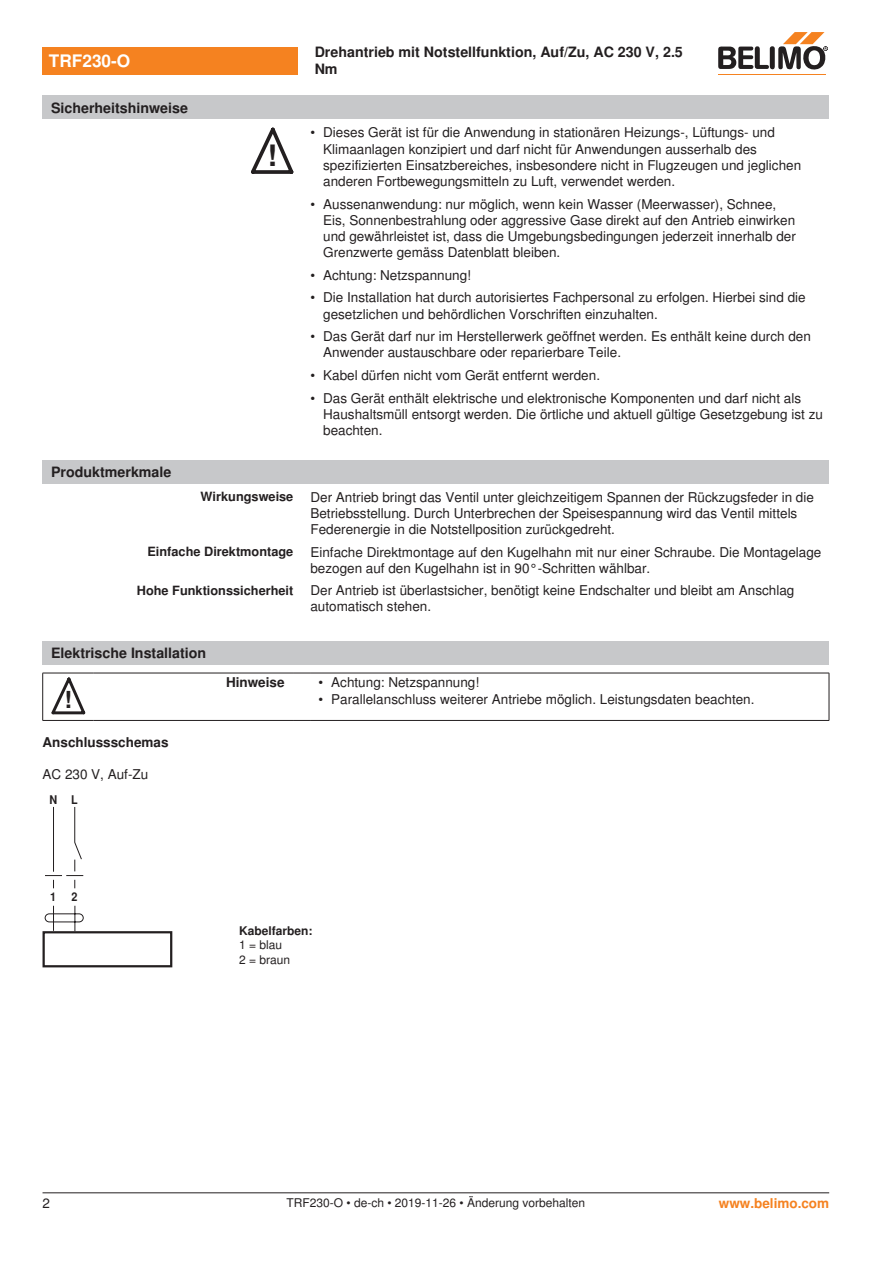
<style>
.page{position:relative;width:893px;height:1263px;background:#fff}
.page>*{position:absolute;margin:0;border:0;box-sizing:border-box;transform-origin:0 0}
.t1{font:700 29.55px "Nimbus Sans BEL";color:#231f20}
.t2{font:700 23.55px "Nimbus Sans BEL";color:#231f20}
.t3{font:700 17.25px "Nimbus Sans BEL";color:#fff}
.t4{font:700 14.25px/17.1px "Nimbus Sans BEL";color:#231f20}
.Bulletpoints_1_5mm_A{font:13.5px/16.2px "Nimbus Sans BEL";color:#231f20}
.Bulletpoints{font:13.5px "Nimbus Sans BEL";color:#231f20}
.Tabellenkopf_rechtsb{font:700 13.5px "Nimbus Sans BEL";color:#231f20}
.Rechtsbündig_Footer{font:700 13.5px "Nimbus Sans BEL";color:#f58220}
.Anschluss_Schema_Bas{font:13.5px "Nimbus Sans BEL";color:#231f20}
.Rechtsbündig{font:700 12.75px "Nimbus Sans BEL";color:#231f20}
.Footer_EU_center{font:12px "Nimbus Sans BEL";color:#231f20}
.Legende{font:12px/14.4px "Nimbus Sans BEL";color:#231f20}
.Anschluss_Schema_Bas-2{font:700 12px "Nimbus Sans BEL";color:#231f20}
.t5{font:700 12px "Nimbus Sans BEL";color:#231f20;scale:.9 1}
</style>
<div class="page">
<svg style="left:251px;top:128px;width:42px;height:46px"></svg>
<div style="left:43px;top:460px;width:786px;height:24px;background:#c7c8ca"></div>
<div style="left:43px;top:641px;width:786px;height:23px;background:#c7c8ca"></div>
<hr style="left:42px;top:673px;width:1px;height:47px;background:#231f20">
<hr style="left:829px;top:673px;width:1px;height:47px;background:#231f20">
<hr style="left:43px;top:673px;width:51px;height:1px;background:#231f20">
<hr style="left:94px;top:673px;width:199px;height:1px;background:#231f20">
<svg style="left:293px;top:673px;width:17px;height:1px"></svg>
<hr style="left:310px;top:673px;width:519px;height:1px;background:#231f20">
<hr style="left:43px;top:720px;width:51px;height:1px;background:#231f20">
<hr style="left:94px;top:720px;width:199px;height:1px;background:#231f20">
<svg style="left:293px;top:720px;width:17px;height:1px"></svg>
<hr style="left:310px;top:720px;width:519px;height:1px;background:#231f20">
<svg style="left:51px;top:677px;width:34px;height:38px"></svg>
<div style="left:43px;top:931px;width:129px;height:36px;border:2px solid #231f20"></div>
<svg style="left:44px;top:806px;width:40px;height:126px"></svg>
<div style="left:43px;top:47px;width:255px;height:27px;background:#f58220"></div>
<hr style="left:718px;top:74px;width:107px;height:1px;background:#f58220">
<svg style="left:718px;top:32px;width:110px;height:38px"></svg>
<div style="left:43px;top:96px;width:786px;height:23px;background:#c7c8ca"></div>
<hr style="left:43px;top:1192px;width:786px;height:1px;background:#231f20">
<p class="t3" style="left:49px;top:51px;width:83px">TRF230-O</p>
<p class="t4" style="left:315px;top:44px;width:370px">Drehantrieb mit Notstellfunktion, Auf/Zu, AC 230 V, 2.5<br>Nm</p>
<p class="t4" style="left:51px;top:100px;width:139px">Sicherheitshinweise</p>
<p class="t4" style="left:51px;top:464px;width:122px">Produktmerkmale</p>
<p class="t1" style="left:267px;top:138px;width:11px">!</p>
<p class="Bulletpoints_1_5mm_A" style="left:323px;top:125px;width:479px;text-indent:-13px">• Dieses Gerät ist für die Anwendung in stationären Heizungs-, Lüftungs- und Klimaanlagen konzipiert und darf nicht für Anwendungen ausserhalb des spezifizierten Einsatzbereiches, insbesondere nicht in Flugzeugen und jeglichen anderen Fortbewegungsmitteln zu Luft, verwendet werden.</p>
<p class="Bulletpoints_1_5mm_A" style="left:323px;top:196px;width:474px;text-indent:-13px">• Aussenanwendung: nur möglich, wenn kein Wasser (Meerwasser), Schnee, Eis, Sonnenbestrahlung oder aggressive Gase direkt auf den Antrieb einwirken und gewährleistet ist, dass die Umgebungsbedingungen jederzeit innerhalb der Grenzwerte gemäss Datenblatt bleiben.</p>
<p class="Bulletpoints_1_5mm_A" style="left:310px;top:267px;width:162px">• Achtung: Netzspannung!</p>
<p class="Bulletpoints_1_5mm_A" style="left:323px;top:290px;width:484px;text-indent:-13px">• Die Installation hat durch autorisiertes Fachpersonal zu erfolgen. Hierbei sind die gesetzlichen und behördlichen Vorschriften einzuhalten.</p>
<p class="Bulletpoints_1_5mm_A" style="left:323px;top:329px;width:489px;text-indent:-13px">• Das Gerät darf nur im Herstellerwerk geöffnet werden. Es enthält keine durch den<br>Anwender austauschbare oder reparierbare Teile.</p>
<p class="Bulletpoints_1_5mm_A" style="left:310px;top:367px;width:291px">• Kabel dürfen nicht vom Gerät entfernt werden.</p>
<p class="Bulletpoints_1_5mm_A" style="left:323px;top:390px;width:501px;text-indent:-13px">• Das Gerät enthält elektrische und elektronische Komponenten und darf nicht als<br>Haushaltsmüll entsorgt werden. Die örtliche und aktuell gültige Gesetzgebung ist zu beachten.</p>
<p class="Rechtsbündig" style="left:201px;top:489px;width:94px">Wirkungsweise</p>
<p class="Bulletpoints_1_5mm_A" style="left:310px;top:489px;width:505px">Der Antrieb bringt das Ventil unter gleichzeitigem Spannen der Rückzugsfeder in die<br>Betriebsstellung. Durch Unterbrechen der Speisespannung wird das Ventil mittels<br>Federenergie in die Notstellposition zurückgedreht.</p>
<p class="Rechtsbündig" style="left:147px;top:544px;width:147px">Einfache Direktmontage</p>
<p class="Bulletpoints_1_5mm_A" style="left:310px;top:544px;width:513px">Einfache Direktmontage auf den Kugelhahn mit nur einer Schraube. Die Montagelage bezogen auf den Kugelhahn ist in 90°-Schritten wählbar.</p>
<p class="Rechtsbündig" style="left:137px;top:583px;width:158px">Hohe Funktionssicherheit</p>
<p class="Bulletpoints_1_5mm_A" style="left:310px;top:583px;width:485px">Der Antrieb ist überlastsicher, benötigt keine Endschalter und bleibt am Anschlag automatisch stehen.</p>
<p class="t4" style="left:51px;top:645px;width:157px">Elektrische Installation</p>
<p class="t2" style="left:64px;top:686px;width:9px">!</p>
<p class="Tabellenkopf_rechtsb" style="left:226px;top:674px;width:60px">Hinweise</p>
<p class="Bulletpoints" style="left:319px;top:674px;width:162px">• Achtung: Netzspannung!</p>
<p class="Bulletpoints" style="left:319px;top:691px;width:437px">• Parallelanschluss weiterer Antriebe möglich. Leistungsdaten beachten.</p>
<p class="Tabellenkopf_rechtsb" style="left:43px;top:734px;width:128px">Anschlussschemas</p>
<p class="Anschluss_Schema_Bas" style="left:43px;top:766px;width:107px">AC 230 V, Auf-Zu</p>
<p class="t5" style="left:49px;top:792px;width:33px">N L</p>
<p class="t5" style="left:50px;top:889px;width:8px">1</p>
<p class="t5" style="left:72px;top:889px;width:8px">2</p>
<p class="Anschluss_Schema_Bas-2" style="left:239px;top:923px;width:75px">Kabelfarben:</p>
<p class="Legende" style="left:239px;top:938px;width:53px">1 = blau<br>2 = braun</p>
<p class="Bulletpoints_1_5mm_A" style="left:43px;top:1196px;width:9px">2</p>
<p class="Footer_EU_center" style="left:286px;top:1196px;width:300px">TRF230-O • de-ch • 2019-11-26 • Änderung vorbehalten</p>
<p class="Rechtsbündig_Footer" style="left:719px;top:1195px;width:112px">www.belimo.com</p>
</div>
